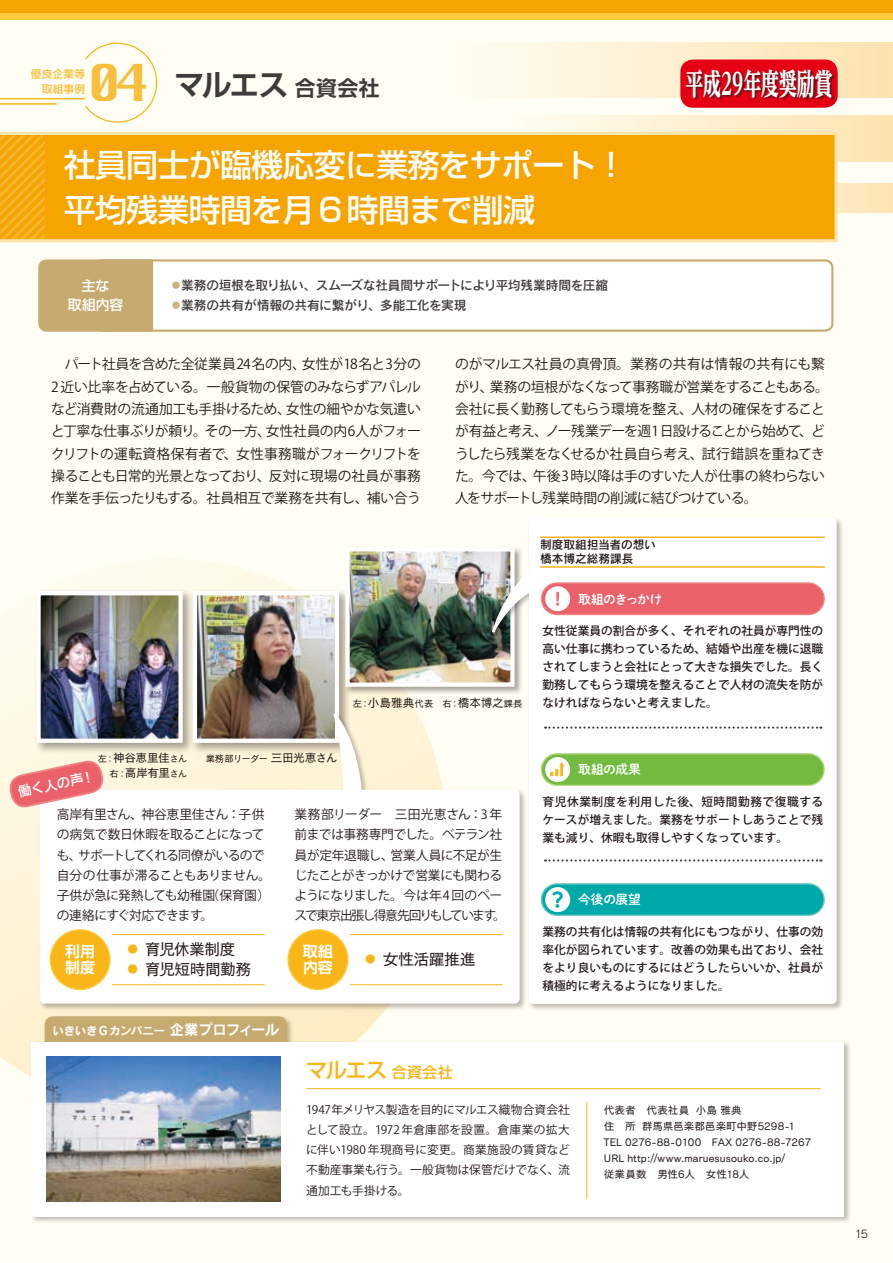
<style>
.page{position:relative;width:893px;height:1263px;background:#fffef4}
.page>*{position:absolute;margin:0;border:0;box-sizing:border-box;transform-origin:0 0}
.t1{font:500 31.95px/44.7px "Shin Go Pro";letter-spacing:-.02em;color:#fff}
.t2{font:700 29.7px "Shin Go Pro De";color:#3f3b3a}
.t3{font:800 29.7px "UD Reimin Pro";color:#fff;scale:.6 1}
.t4{font:500 21.3px "Shin Go Pro";color:#f8b619}
.t5{font:15.9px/20.2px "Cezanne Pro M";letter-spacing:-.045em;color:#231916}
.t6{font:700 14.85px/15.9px "Shin Go Pro De";color:#fff}
.t7{font:13.8px/22.4px "Koz Go Pro";letter-spacing:-.03em;color:#231916;text-align:justify}
.t8{font:500 13.8px/19.2px "Shin Go Pro";letter-spacing:-.005em;color:#fff;text-align:center}
.t9{font:13.8px "Rodin Pro DB";color:#fff}
.t10{font:12.75px/20.2px "Koz Go Pro";letter-spacing:-.04em;color:#231916}
.t11{font:12.75px/20.2px "Rodin Pro DB";letter-spacing:-.03em;color:#3f3b3a}
.t12{font:12.75px "Shuei M Go Std B";letter-spacing:-.045em;color:#fff}
.t13{font:12.75px "Shuei M Go Std B";letter-spacing:-.065em;color:#fff}
.t14{font:500 11.7px/18px "Koz Go Pro";color:#231916;text-align:justify}
.t15{font:11.7px/20.2px "Koz Go Pro";letter-spacing:.005em;color:#231916;text-align:justify}
.t16{font:11.7px/13.8px "Rodin Pro DB";color:#231916}
.t17{font:11.7px "Cezanne Pro M";letter-spacing:-.035em;color:#231916}
.t18{font:11.55px "Rodin Pro B";letter-spacing:-.025em;color:#fff}
.t19{font:10.65px/15.9px "Cezanne Pro M";letter-spacing:.005em;color:#231916}
.t20{font:500 10.65px/14.9px "Shin Go Pro";letter-spacing:.02em;color:#f9be3b;text-align:right}
.t21{font:10.65px "Rodin Pro M";color:#231916}
.t22{font:9.3px "Cezanne Pro M";letter-spacing:-.045em;color:#231916}
.t23{font:9.3px "Cezanne Pro M";letter-spacing:-.065em;color:#231916}
.s1{font-family:"Chicago";font-weight:400;font-size:49.5px;color:#f9be3b}
.s2{font-size:20.85px}
.s3{color:#ccb27d}
.s4{font-size:9.3px}
.s5{font-size:11.7px}
.s6{color:#f8b619}
.s7{font-size:14.4px}
.s8{font-size:14.85px}
</style>
<div class="page">
<svg style="left:0;top:580px;width:384px;height:496px"></svg>
<div style="left:451px;top:43px;width:442px;height:55px;background:linear-gradient(to right,#fefef4,#fcd9a8)"></div>
<div style="left:508px;top:115px;width:385px;height:47px;background:linear-gradient(to right,#fefdf2,#fde3af)"></div>
<div style="left:707px;top:183px;width:186px;height:30px;background:#fde7bc"></div>
<svg style="left:84px;top:42px;width:74px;height:81px"></svg>
<hr style="left:0;top:98px;width:85px;height:1px;background:#f8b619">
<hr style="left:0;top:103px;width:57px;height:2px;background:#f8b619">
<svg style="left:153px;top:259px;width:681px;height:73px"></svg>
<div style="left:38px;top:259px;width:115px;height:73px;background:#c6aa6f"></div>
<div style="left:30px;top:1015px;width:822px;height:209px;background:#231916;opacity:.3"></div>
<div style="left:45px;top:1016px;width:242px;height:47px;background:#c6aa6f;border-radius:9px"></div>
<div style="left:32px;top:1042px;width:812px;height:174px;background:#fff"></div>
<svg style="left:0;top:132px;width:838px;height:110px;background:#f5a80a"></svg>
<div style="left:0;top:7px;width:893px;height:13px;background:#fcca3e"></div>
<div style="left:0;top:0;width:893px;height:13px;background:#f5a400"></div>
<hr style="left:306px;top:1088px;width:515px;height:1px;background:#f8b619">
<hr style="left:586px;top:1101px;width:1px;height:98px;background:#f8b619">
<div style="left:34px;top:589px;width:160px;height:165px;background:#231916;opacity:.4"></div>
<img style="left:34px;top:589px;width:151px;height:156px">
<img style="left:47px;top:1057px;width:234px;height:144px">
<div style="left:491px;top:516px;width:353px;height:495px;background:#231916;opacity:.3"></div>
<div style="left:529px;top:517px;width:308px;height:487px;background:#fff;border-radius:4px"></div>
<svg style="left:545px;top:859px;width:276px;height:2px"></svg>
<div style="left:541px;top:884px;width:283px;height:31px;background:#00a9a9;border-radius:16px"></div>
<div style="left:541px;top:883px;width:284px;height:33px;border:1px solid #74c6bf;border-radius:16px"></div>
<div style="left:545px;top:887px;width:25px;height:25px;background:#fff;border-radius:50%"></div>
<svg style="left:553px;top:891px;width:10px;height:17px"></svg>
<div style="left:38px;top:712px;width:489px;height:299px;background:#231916;opacity:.3"></div>
<img style="left:191px;top:545px;width:630px;height:258px">
<div style="left:40px;top:790px;width:480px;height:213px;background:#fff"></div>
<div style="left:50px;top:930px;width:60px;height:59px;background:#f8b619;border-radius:50%"></div>
<div style="left:50px;top:929px;width:61px;height:61px;border:1px solid #fcca3e;border-radius:50%"></div>
<div style="left:288px;top:930px;width:60px;height:59px;background:#f8b619;border-radius:50%"></div>
<div style="left:287px;top:929px;width:61px;height:61px;border:1px solid #fcca3e;border-radius:50%"></div>
<hr style="left:112px;top:934px;width:152px;height:1px;background:#f8b619">
<hr style="left:112px;top:984px;width:152px;height:1px;background:#f8b619">
<hr style="left:350px;top:934px;width:152px;height:1px;background:#f8b619">
<hr style="left:350px;top:984px;width:152px;height:1px;background:#f8b619">
<div style="left:680px;top:60px;width:158px;height:48px;background:#e60013;border-radius:13px"></div>
<div style="left:686px;top:69px;width:149px;height:32px;background:#231916;opacity:.75"></div>
<svg style="left:8px;top:755px;width:97px;height:54px"></svg>
<hr style="left:540px;top:536px;width:285px;height:2px;background:#f5a400">
<hr style="left:540px;top:566px;width:285px;height:2px;background:#f5a400">
<h2 class="t2" style="left:88px;top:60px;width:293px"><span class="s1">04</span> マルエス <span class="s2">合資会社</span></h2>
<p class="t20" style="left:31px;top:65px;width:56px">優良企業等取組事例</p>
<h1 class="t1" style="left:64px;top:139px;width:565px">社員同士が臨機応変に業務をサポート！平均残業時間を月6時間まで削減</h1>
<p class="t8" style="left:68px;top:275px;width:57px">主な<br>取組内容</p>
<p class="t11" style="left:170px;top:275px;width:440px"><span class="s3">◦</span>業務の垣根を取り払い、スムーズな社員間サポートにより平均残業時間を圧縮<span class="s3">◦</span>業務の共有が情報の共有に繋がり、多能工化を実現</p>
<h2 class="t3" style="left:685px;top:59px;width:247px">平成29年度奨励賞</h2>
<p class="t7" style="left:51px;top:353px;width:371px">　パート社員を含めた全従業員24名の内、女性が18名と3分の2 近い比率を占めている。一般貨物の保管のみならずアパレルなど消費財の流通加工も手掛けるため、女性の細やかな気遣いと丁寧な仕事ぶりが頼り。その一方、女性社員の内6人がフォークリフトの運転資格保有者で、女性事務職がフォークリフトを操ることも日常的光景となっており、反対に現場の社員が事務作業を手伝ったりもする。社員相互で業務を共有し、補い合う</p>
<p class="t7" style="left:455px;top:353px;width:376px;text-align:left">のがマルエス社員の真骨頂。業務の共有は情報の共有にも繋がり、業務の垣根がなくなって事務職が営業をすることもある。会社に長く勤務してもらう環境を整え、人材の確保をすることが有益と考え、ノー残業デーを週1日設けることから始めて、どうしたら残業をなくせるか社員自ら考え、試行錯誤を重ねてきた。今では、午後3時以降は手のすいた人が仕事の終わらない人をサポートし残業時間の削減に結びつけている。</p>
<p class="t16" style="left:540px;top:537px;width:117px">制度取組担当者の想い橋本博之総務課長</p>
<p class="t9" style="left:16px;top:783px;width:80px;rotate:-12deg">働く人の声！</p>
<p class="t17" style="left:98px;top:750px;width:91px"><span class="s4">左：</span>神谷恵里佳<span class="s4">さん</span></p>
<p class="t22" style="left:110px;top:768px;width:79px">右：<span class="s5">高岸有里</span>さん</p>
<p class="t22" style="left:353px;top:697px;width:171px">左：<span class="s5">小島雅典</span>代表　右：<span class="s5">橋本博之</span>課長</p>
<p class="t23" style="left:206px;top:752px;width:133px">業務部リーダー <span class="s5">三田光恵さん</span></p>
<p class="t10" style="left:57px;top:805px;width:216px">高岸有里さん、神谷恵里佳さん：子供の病気で数日休暇を取ることになっても、サポートしてくれる同僚がいるので自分の仕事が滞ることもありません。子供が急に発熱しても幼稚園（保育園）の連絡にすぐ対応できます。</p>
<p class="t10" style="left:295px;top:805px;width:213px">業務部リーダー　三田光恵さん：3 年前までは事務専門でした。ベテラン社員が定年退職し、営業人員に不足が生じたことがきっかけで営業にも関わるようになりました。今は年4 回のペースで東京出張し得意先回りもしています。</p>
<p class="t5" style="left:125px;top:938px;width:128px"><span class="s6">◦</span> 育児休業制度<span class="s6">◦</span> 育児短時間勤務</p>
<p class="t6" style="left:65px;top:942px;width:31px">利用</p>
<p class="t6" style="left:303px;top:942px;width:32px">取組内容</p>
<p class="t5" style="left:363px;top:948px;width:115px"><span class="s6">◦</span> 女性活躍推進</p>
<p class="t6" style="left:65px;top:958px;width:31px">制度</p>
<p class="t18" style="left:53px;top:1022px;width:228px">いきいきGカンパニー <span class="s7">企業プロフィール</span></p>
<p class="t13" style="left:578px;top:589px;width:85px">取組のきっかけ</p>
<p class="t14" style="left:543px;top:622px;width:282px">女性従業員の割合が多く、それぞれの社員が専門性の高い仕事に携わっているため、結婚や出産を機に退職されてしまうと会社にとって大きな損失でした。長く勤務してもらう環境を整えることで人材の流失を防がなければならないと考えました。</p>
<p class="t12" style="left:578px;top:760px;width:64px">取組の成果</p>
<p class="t14" style="left:543px;top:793px;width:282px">育児休業制度を利用した後、短時間勤務で復職するケースが増えました。業務をサポートしあうことで残業も減り、休暇も取得しやすくなっています。</p>
<p class="t12" style="left:578px;top:890px;width:64px">今後の展望</p>
<p class="t14" style="left:543px;top:923px;width:282px">業務の共有化は情報の共有化にもつながり、仕事の効率化が図られています。改善の効果も出ており、会社をより良いものにするにはどうしたらいいか、社員が積極的に考えるようになりました。</p>
<h3 class="t4" style="left:306px;top:1052px;width:148px">マルエス <span class="s8">合資会社</span></h3>
<p class="t15" style="left:306px;top:1100px;width:265px">1947年メリヤス製造を目的にマルエス織物合資会社として設立。1972 年倉庫部を設置。倉庫業の拡大に伴い1980 年現商号に変更。商業施設の賃貸など不動産事業も行う。一般貨物は保管だけでなく、流通加工も手掛ける。</p>
<p class="t19" style="left:604px;top:1102px;width:209px">代表者　代表社員 小島 雅典<br>住　所 群馬県邑楽郡邑楽町中野5298-1<br>TEL 0276-88-0100　FAX 0276-88-7267<br>URL http://www.maruesusouko.co.jp/<br>従業員数　男性6人　女性18人</p>
<p class="t21" style="left:855px;top:1227px;width:15px">15</p>
</div>
